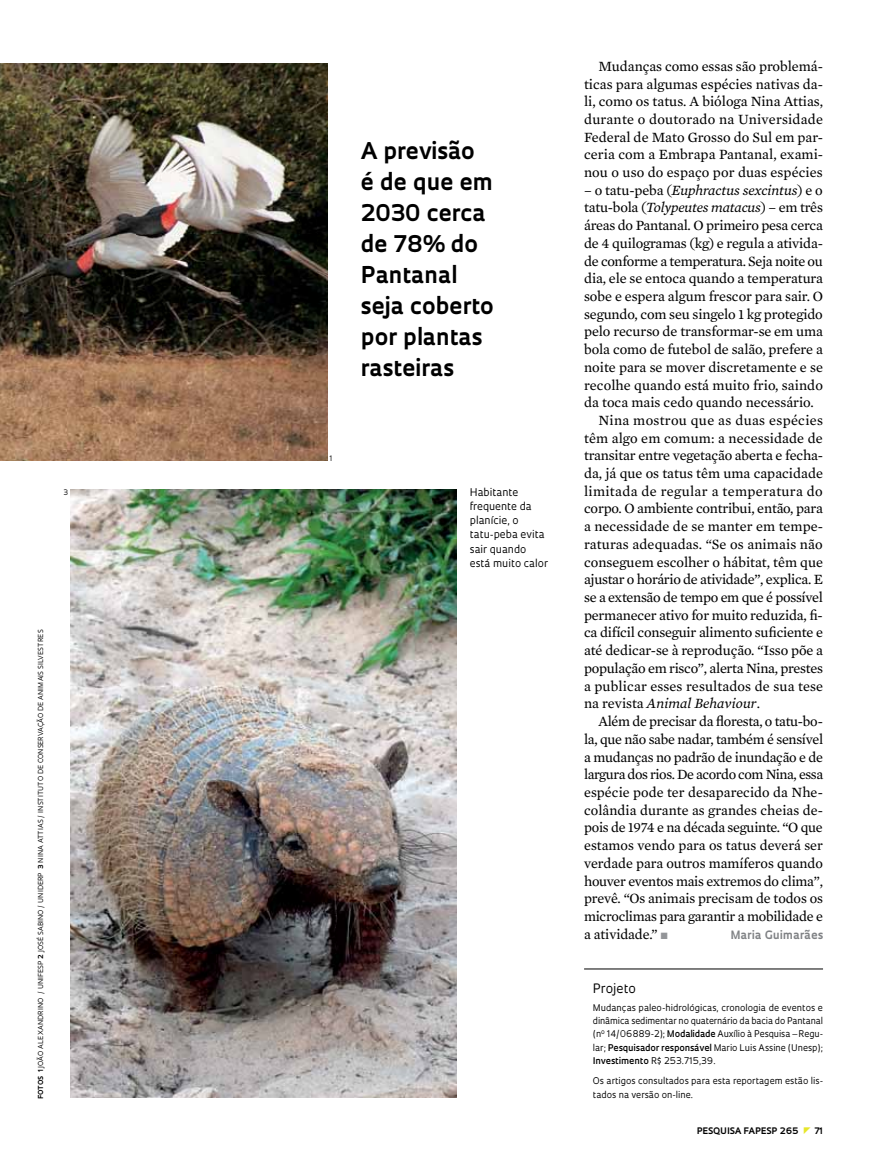
<style>
.page{position:relative;width:885px;height:1169px;background:#fff}
.page>*{position:absolute;margin:0;border:0;box-sizing:border-box;transform-origin:0 0}
.t1{font:700 22.5px/31px "Oculum";color:#000}
.t2{font:14.4px/17.7px "Mercury Text G2";letter-spacing:-.005em;color:#000;text-align:justify}
.t3{font:14.4px "Mercury Text G2";letter-spacing:-.025em;color:#000}
.t4{font:italic 14.4px "Mercury Text G2";letter-spacing:-.005em;color:#000}
.t5{font:14.4px "Mercury Text G2";letter-spacing:-.03em;color:#000}
.t6{font:14.4px "Mercury Text G2";letter-spacing:.025em;color:#000}
.t7{font:14.4px "Mercury Text G2";letter-spacing:.02em;color:#000}
.t8{font:12.6px "Oculum";color:#000}
.t9{font:700 11.25px "Oculum";letter-spacing:.01em;color:#808285}
.t10{font:10.35px/14.1px "Oculum";color:#000}
.t11{font:9px/13.4px "Oculum";letter-spacing:-.005em;color:#000;text-align:justify}
.t12{font:700 8.7px "Oculum";letter-spacing:.015em;color:#000}
.t13{font:7.35px "Oculum";color:#000}
.t14{font:6.75px "Oculum";letter-spacing:.015em;color:#000}
.s1{font-weight:700}
.s2{font-style:normal}
.s3{font-style:italic}
.s4{color:#939598}
.s5{font-weight:600}
</style>
<div class="page">
<hr style="left:584px;top:968px;width:239px;height:1px;background:#000">
<img style="left:0;top:63px;width:327px;height:397px">
<img style="left:71px;top:489px;width:386px;height:608px">
<p class="t13" style="left:63px;top:487px;width:6px">3</p>
<p class="t14" style="left:36px;top:1098px;width:471px;rotate:-90deg"><span class="s1">fotos 1</span> joão alexandrino / unifesp <span class="s1">2</span> josé sabino / uniderp <span class="s1">3</span> nina attias / instituto de conservação de animais silvestres</p>
<h1 class="t1" style="left:361px;top:134px;width:135px">A previsão<br>é de que em<br>2030 cerca de 78% do<br>Pantanal seja coberto por plantas rasteiras</h1>
<p class="t13" style="left:330px;top:453px;width:5px">1</p>
<p class="t10" style="left:470px;top:484px;width:80px">Habitante frequente da planície, o tatu-peba evita sair quando está muito calor</p>
<p class="t2" style="left:584px;top:56px;width:241px;text-indent:14px">Mudanças como essas são problemá&shy;ticas para algumas espécies nativas da&shy;li, como os tatus. A bióloga Nina Attias, durante o doutorado na Universidade Federal de Mato Grosso do Sul em par&shy;ceria com a Embrapa Pantanal, exami&shy;nou o uso do espaço por duas espécies</p>
<p class="t4" style="left:584px;top:180px;width:240px"><span class="s2">– o tatu-peba (</span>Euphractus sexcintus<span class="s2">) e o</span></p>
<p class="t2" style="left:584px;top:198px;width:240px">tatu-bola (<span class="s3">Tolypeutes matacus</span>) – em três</p>
<p class="t2" style="left:584px;top:216px;width:240px">áreas do Pantanal. O primeiro pesa cerca</p>
<p class="t2" style="left:584px;top:233px;width:240px">de 4 quilogramas (kg) e regula a ativida-</p>
<p class="t3" style="left:584px;top:250px;width:240px">de conforme a temperatura. Seja noite ou</p>
<p class="t2" style="left:584px;top:269px;width:241px">dia, ele se entoca quando a temperatura</p>
<p class="t2" style="left:584px;top:287px;width:241px">sobe e espera algum frescor para sair. O</p>
<p class="t2" style="left:584px;top:304px;width:240px">segundo, com seu singelo 1 kg protegido</p>
<p class="t2" style="left:584px;top:322px;width:240px">pelo recurso de transformar-se em uma</p>
<p class="t2" style="left:584px;top:340px;width:240px">bola como de futebol de salão, prefere a</p>
<p class="t2" style="left:584px;top:357px;width:240px">noite para se mover discretamente e se</p>
<p class="t2" style="left:584px;top:375px;width:240px">recolhe quando está muito frio, saindo</p>
<p class="t2" style="left:584px;top:393px;width:231px">da toca mais cedo quando necessário.</p>
<p class="t7" style="left:598px;top:410px;width:226px">Nina mostrou que as duas espécies</p>
<p class="t2" style="left:584px;top:428px;width:240px">têm algo em comum: a necessidade de</p>
<p class="t2" style="left:584px;top:446px;width:240px">transitar entre vegetação aberta e fecha-</p>
<p class="t2" style="left:584px;top:463px;width:240px">da, já que os tatus têm uma capacidade</p>
<p class="t6" style="left:584px;top:480px;width:240px">limitada de regular a temperatura do</p>
<p class="t2" style="left:584px;top:499px;width:240px">corpo. O ambiente contribui, então, para</p>
<p class="t2" style="left:584px;top:517px;width:240px">a necessidade de se manter em tempe-</p>
<p class="t2" style="left:584px;top:534px;width:240px">raturas adequadas. “Se os animais não</p>
<p class="t2" style="left:584px;top:552px;width:240px">conseguem escolher o hábitat, têm que</p>
<p class="t3" style="left:584px;top:569px;width:240px">ajustar o horário de atividade”, explica. E</p>
<p class="t3" style="left:584px;top:587px;width:240px">se a extensão de tempo em que é possível</p>
<p class="t2" style="left:584px;top:605px;width:240px">permanecer ativo for muito reduzida, fi-</p>
<p class="t2" style="left:584px;top:623px;width:240px">ca difícil conseguir alimento suficiente e</p>
<p class="t2" style="left:584px;top:640px;width:241px">até dedicar-se à reprodução. “Isso põe a</p>
<p class="t2" style="left:584px;top:658px;width:240px">população em risco”, alerta Nina, prestes</p>
<p class="t2" style="left:584px;top:676px;width:241px">a publicar esses resultados de sua tese</p>
<p class="t4" style="left:584px;top:693px;width:177px"><span class="s2">na revista</span> Animal Behaviour<span class="s2">.</span></p>
<p class="t3" style="left:598px;top:711px;width:226px">Além de precisar da floresta, o tatu-bo-</p>
<p class="t2" style="left:584px;top:729px;width:241px">la, que não sabe nadar, também é sensível</p>
<p class="t2" style="left:584px;top:747px;width:241px">a mudanças no padrão de inundação e de</p>
<p class="t5" style="left:584px;top:764px;width:241px">largura dos rios. De acordo com Nina, essa</p>
<p class="t2" style="left:584px;top:782px;width:240px">espécie pode ter desaparecido da Nhe-</p>
<p class="t2" style="left:584px;top:800px;width:240px">colândia durante as grandes cheias de-</p>
<p class="t2" style="left:584px;top:818px;width:240px">pois de 1974 e na década seguinte. “O que</p>
<p class="t2" style="left:584px;top:835px;width:240px">estamos vendo para os tatus deverá ser</p>
<p class="t2" style="left:584px;top:853px;width:240px">verdade para outros mamíferos quando</p>
<p class="t2" style="left:584px;top:871px;width:240px">houver eventos mais extremos do clima”,</p>
<p class="t2" style="left:584px;top:888px;width:240px">prevê. “Os animais precisam de todos os</p>
<p class="t2" style="left:584px;top:906px;width:240px">microclimas para garantir a mobilidade e</p>
<p class="t2" style="left:584px;top:924px;width:85px">a atividade.” <span class="s4">■</span></p>
<p class="t9" style="left:730px;top:926px;width:94px">Maria Guimarães</p>
<p class="t8" style="left:593px;top:980px;width:45px">Projeto</p>
<p class="t11" style="left:593px;top:1000px;width:232px">Mudanças paleo-hidrológicas, cronologia de eventos e dinâmica sedimentar no quaternário da bacia do Pantanal (n<sup>o</sup> 14/06889-2); <span class="s5">Modalidade</span> Auxílio à Pesquisa – Regu&shy;lar; <span class="s5">Pesquisador responsável</span> Mario Luis Assine (U nesp); <span class="s5">Investimento</span> R$ 253.715,39.</p>
<p class="t11" style="left:593px;top:1074px;width:232px">Os artigos consultados para esta reportagem estão lis&shy;tados na versão on-line.</p>
<p class="t12" style="left:697px;top:1124px;width:103px">pESQUISA FAPESP 265</p>
<p class="t12" style="left:814px;top:1124px;width:10px">71</p>
</div>
